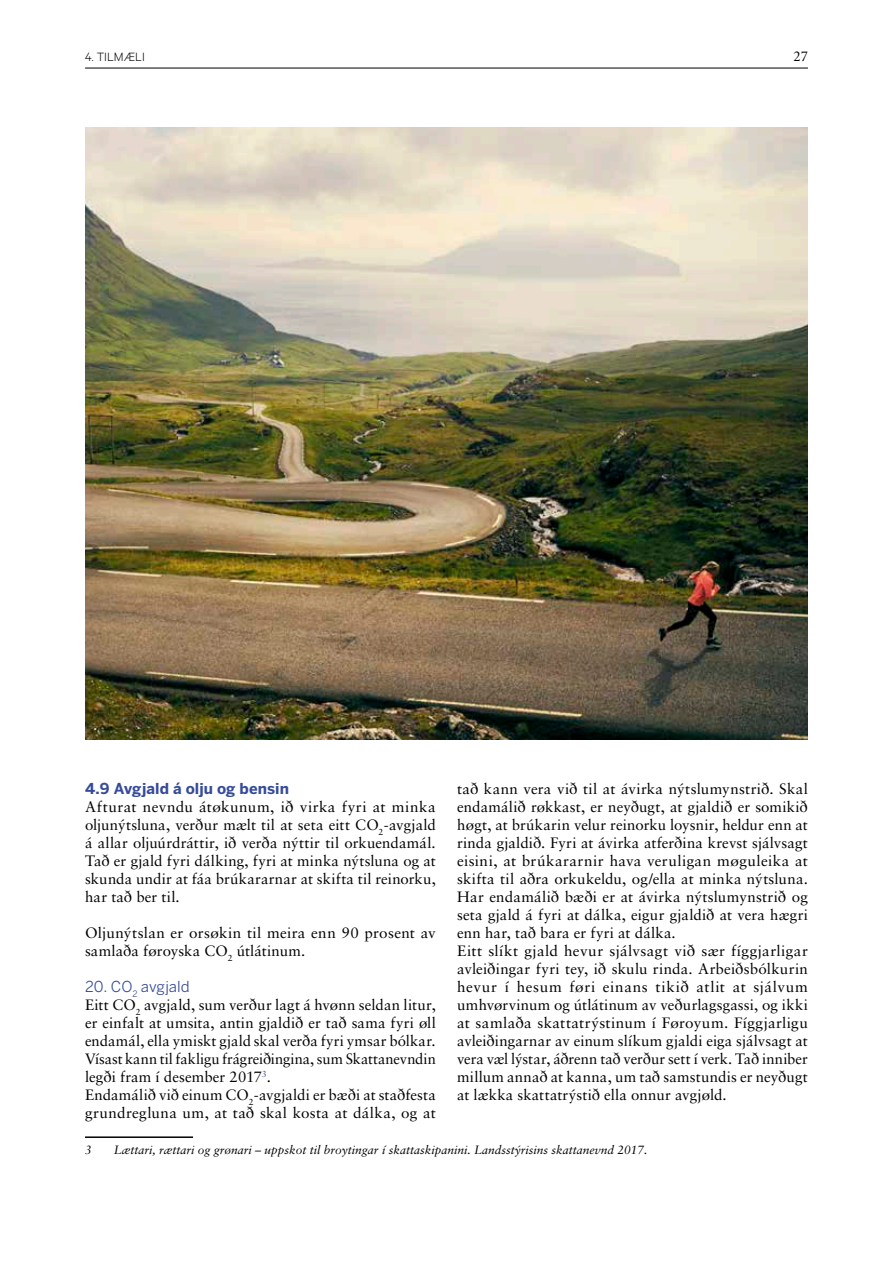
<style>
.page{position:relative;width:893px;height:1263px;background:#fff}
.page>*{position:absolute;margin:0;border:0;box-sizing:border-box;transform-origin:0 0}
.t1{font:15px/18px "Sabon";letter-spacing:.01em;color:#000}
.t2{font:700 15px "Benton Sans";letter-spacing:.005em;color:#364b9a}
.t3{font:15px "Benton Sans";color:#364b9a}
.t4{font:15px "Minion";color:#000}
.t5{font:300 13.5px "Calibre";color:#000}
.t6{font:italic 12px "Sabon";color:#000}
</style>
<div class="page">
<hr style="left:85px;top:68px;width:723px;height:1px;background:#000">
<hr style="left:85px;top:1136px;width:108px;height:2px;background:#000">
<img style="left:85px;top:128px;width:723px;height:612px">
<p class="t5" style="left:85px;top:48px;width:59px">4. Ti lmæli</p>
<p class="t4" style="left:793px;top:48px;width:16px">27</p>
<p class="t1" style="left:457px;top:779px;width:352px">tað kann vera við til at ávirka nýtslumynstrið. Skal endamálið røkkast, er neyðugt, at gjaldið er somikið høgt, at brúkarin velur reinorku loysnir, heldur enn at rinda gjaldið. Fyri at ávirka atferðina krevst sjálvsagt eisini, at brúkararnir hava veruligan møguleika at skifta til aðra orkukeldu, og/ella at minka nýtsluna.<br>Har endamálið bæði er at ávirka nýtslumynstrið og seta gjald á fyri at dálka, eigur gjaldið at vera hægri enn har, tað bara er fyri at dálka.<br>Eitt slíkt gjald hevur sjálvsagt við sær fíggjarligar avleiðingar fyri tey, ið skulu rinda. Arbeiðsbólkurin hevur í hesum føri einans tikið atlit at sjálvum umhvørvinum og útlátinum av veðurlagsgassi, og ikki at samlaða skattatrýstinum í Føroyum. Fíggjarligu avleiðingarnar av einum slíkum gjaldi eiga sjálvsagt at vera væl lýstar, áðrenn tað verður sett í verk. Tað inniber millum annað at kanna, um tað samstundis er neyðugt at lækka skattatrýstið ella onnur avgjøld.</p>
<p class="t2" style="left:85px;top:779px;width:205px">4.9 Avgjald á olju og bensin</p>
<p class="t1" style="left:85px;top:797px;width:352px;text-align:justify">Afturat nevndu átøkunum, ið virka fyri at minka oljunýtsluna, verður mælt til at seta eitt CO<sub>2</sub>-avgjald á allar oljuúrdráttir, ið verða nýttir til orkuendamál.<br>Tað er gjald fyri dálking, fyri at minka nýtsluna og at skunda undir at fáa brúkararnar at skifta til reinorku, har tað ber til.</p>
<p class="t1" style="left:85px;top:923px;width:352px">Oljunýtslan er orsøkin til meira enn 90 prosent av samlaða føroyska CO<sub>2</sub> útlátinum.</p>
<p class="t3" style="left:85px;top:977px;width:106px">20. CO<sub>2</sub> avgjald</p>
<p class="t1" style="left:85px;top:995px;width:352px">Eitt CO<sub>2</sub> avgjald, sum verður lagt á hvønn seldan litur, er einfalt at umsita, antin gjaldið er tað sama fyri øll endamál, ella ymiskt gjald skal verða fyri ymsar bólkar.<br>Vísast kann til fakligu frágreiðingina, sum Skattanevndin legði fram í desember 2017<sup>3</sup>.<br>Endamálið við einum CO<sub>2</sub>-avgjaldi er bæði at staðfesta grundregluna um, at tað skal kosta at dálka, og at</p>
<p class="t6" style="left:85px;top:1142px;width:8px">3</p>
<p class="t6" style="left:114px;top:1142px;width:535px">Lættari, rættari og grønari – uppskot til broytingar í skattaskipanini. Landsstýrisins skattanevnd 2017.</p>
</div>
